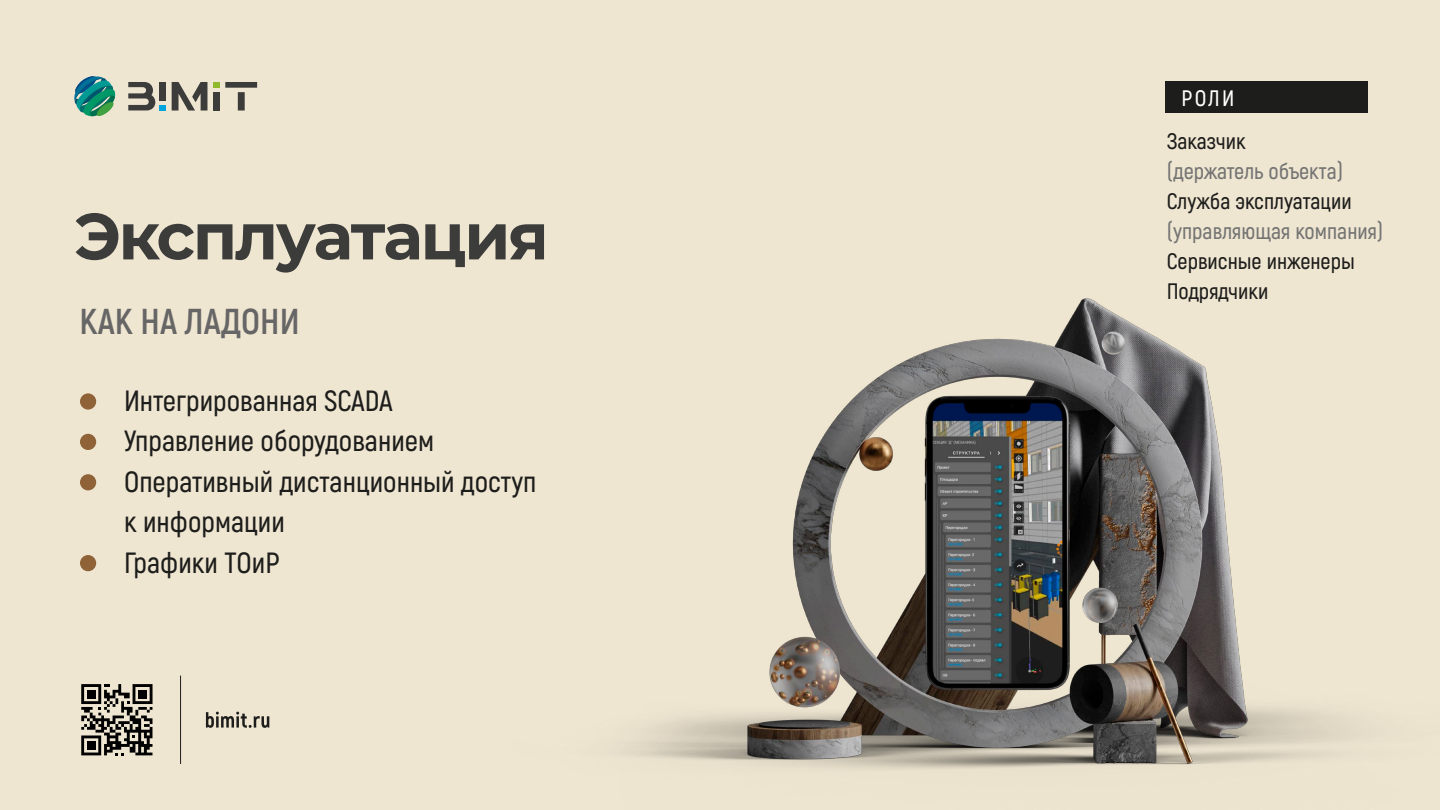
<style>
.page{position:relative;width:1440px;height:810px;background:#efe6d2}
.page>*{position:absolute;margin:0;border:0;box-sizing:border-box;transform-origin:0 0}
.t1{font:700 65.25px "Montserrat";letter-spacing:-.04em;color:#3c3c3b}
.t2{font:700 36px "Akrobat";color:#676666}
.t3{font:600 29.25px/40.5px "Akrobat";color:#1d1d1b}
.t4{font:600 22.35px/29.8px "Akrobat";color:#1d1d1b}
.t5{font:600 22.35px "Akrobat";color:#747473}
.t6{font:600 22.35px "Akrobat";color:#fff}
</style>
<div class="page">
<div style="left:213px;top:82px;width:7px;height:6px;background:#90b92c"></div>
<svg style="left:128px;top:82px;width:38px;height:28px"></svg>
<svg style="left:172px;top:82px;width:35px;height:29px"></svg>
<div style="left:159px;top:82px;width:7px;height:18px;background:#3c3c3b"></div>
<div style="left:213px;top:92px;width:7px;height:19px;background:#3c3c3b"></div>
<svg style="left:225px;top:82px;width:32px;height:29px"></svg>
<svg style="left:74px;top:76px;width:42px;height:41px"></svg>
<svg style="left:206px;top:712px;width:63px;height:16px"></svg>
<hr style="left:180px;top:676px;width:1px;height:88px;background:#1d1d1b">
<svg style="left:81px;top:684px;width:72px;height:71px"></svg>
<div style="left:87px;top:741px;width:8px;height:9px;background:#000"></div>
<div style="left:80px;top:393px;width:16px;height:17px;background:#8f6237;border-radius:50%"></div>
<div style="left:80px;top:434px;width:16px;height:16px;background:#8f6237;border-radius:50%"></div>
<div style="left:80px;top:474px;width:16px;height:16px;background:#8f6237;border-radius:50%"></div>
<div style="left:80px;top:555px;width:16px;height:16px;background:#8f6237;border-radius:50%"></div>
<div style="left:1165px;top:81px;width:203px;height:31px;background:#1d1d1b"></div>
<img style="left:619px;top:298px;width:745px;height:472px">
<h1 class="t1" style="left:74px;top:189px;width:476px">Эксплуатация</h1>
<p class="t2" style="left:80px;top:299px;width:222px">КАК НА ЛАДОНИ</p>
<p class="t3" style="left:124px;top:380px;width:414px">Интегрированная SCADA<br>Управление оборудованием<br>Оперативный дистанционный доступ к информации<br>Графики ТОиР</p>
<p class="t6" style="left:1181px;top:84px;width:54px">РОЛИ</p>
<p class="t4" style="left:1167px;top:127px;width:80px">Заказчик</p>
<p class="t5" style="left:1167px;top:158px;width:178px">(держатель объекта)</p>
<p class="t4" style="left:1167px;top:186px;width:187px">Служба эксплуатации</p>
<p class="t5" style="left:1167px;top:217px;width:218px">(управляющая компания)</p>
<p class="t4" style="left:1167px;top:246px;width:190px">Сервисные инженеры<br>Подрядчики</p>
</div>
